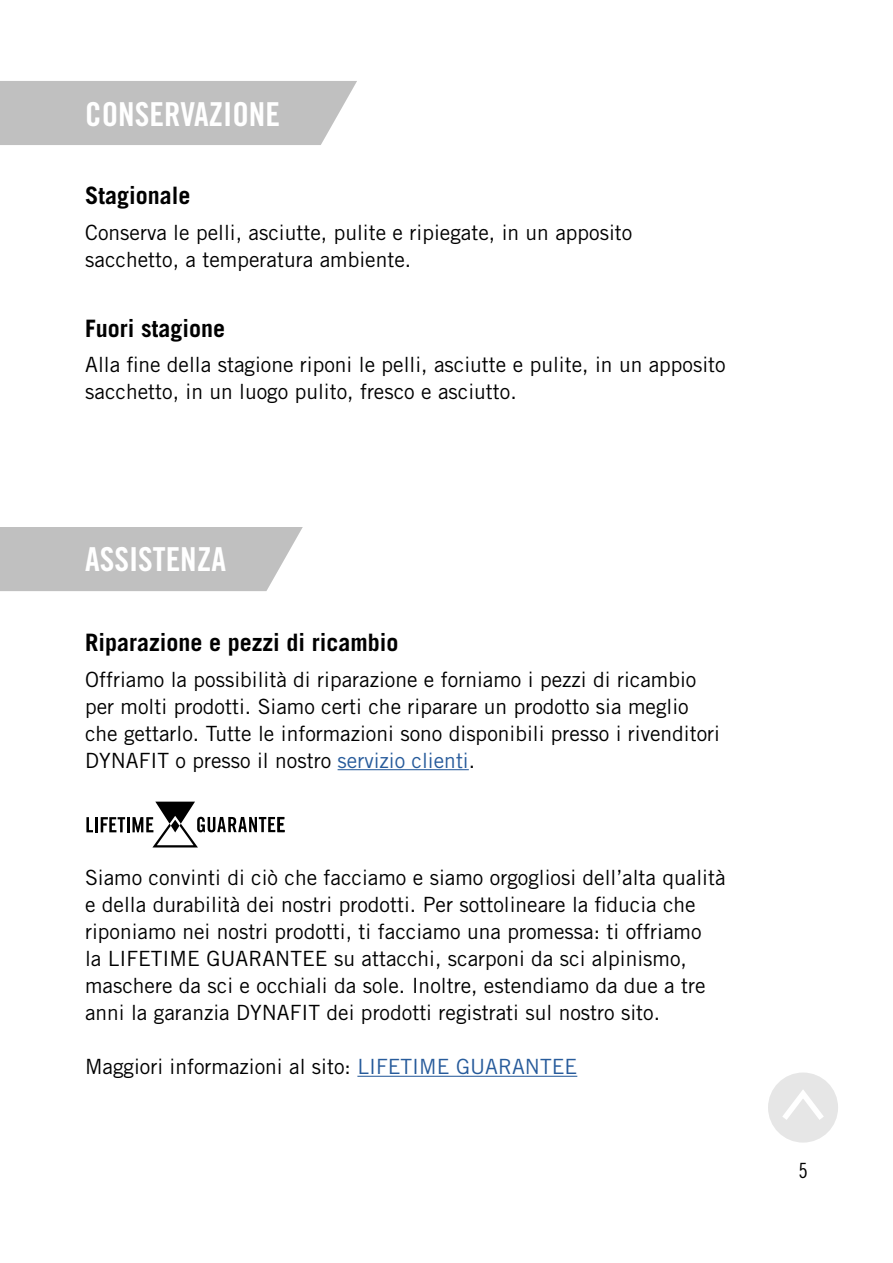
<style>
.page{position:relative;width:893px;height:1263px;background:#fff}
.page>*{position:absolute;margin:0;border:0;box-sizing:border-box;transform-origin:0 0}
.Kapitel{font:33px "Trade Gothic LT Std Bd Cn 20";color:#fff}
.Ü1{font:700 24px "Trade Gothic LT Std";color:#000}
.Copy{font:21px/27px "Trade Gothic LT Std";color:#000}
.t1{font:21px "Trade Gothic LT Std Cn 18";color:#000}
.s1{color:#275b9b}
</style>
<div class="page">
<div style="left:768px;top:1072px;width:70px;height:70px;background:#e6e6e6;border-radius:50%"></div>
<svg style="left:782px;top:1090px;width:42px;height:30px"></svg>
<div style="left:0;top:81px;width:357px;height:64px;background:#c0c0c0"></div>
<div style="left:0;top:527px;width:303px;height:64px;background:#c0c0c0"></div>
<hr style="left:357px;top:1076px;width:220px;height:1px;background:#275b9b">
<svg style="left:86px;top:817px;width:39px;height:15px"></svg>
<hr style="left:127px;top:817px;width:3px;height:15px;background:#000">
<svg style="left:132px;top:802px;width:153px;height:45px"></svg>
<hr style="left:338px;top:769px;width:131px;height:1px;background:#275b9b">
<p class="Kapitel" style="left:85px;top:94px;width:196px">CONSERVAZIONE</p>
<p class="Ü1" style="left:85px;top:181px;width:107px">Stagionale</p>
<p class="Copy" style="left:85px;top:218px;width:549px">Conserva le pelli, asciutte, pulite e ripiegate, in un apposito sacchetto, a temperatura ambiente.</p>
<p class="Ü1" style="left:85px;top:314px;width:141px">Fuori stagione</p>
<p class="Copy" style="left:85px;top:351px;width:642px">Alla fine della stagione riponi le pelli, asciutte e pulite, in un apposito sacchetto, in un luogo pulito, fresco e asciutto.</p>
<p class="Kapitel" style="left:85px;top:539px;width:143px">ASSISTENZA</p>
<p class="Ü1" style="left:85px;top:628px;width:315px">Riparazione e pezzi di ricambio</p>
<p class="Copy" style="left:85px;top:665px;width:636px">Offriamo la possibilità di riparazione e forniamo i pezzi di ricambio per molti prodotti. Siamo certi che riparare un prodotto sia meglio che gettarlo. Tutte le informazioni sono disponibili presso i rivenditori DYNAFIT o presso il nostro <span class="s1">servizio clienti</span>.</p>
<p class="Copy" style="left:85px;top:864px;width:642px">Siamo convinti di ciò che facciamo e siamo orgogliosi dell’alta qualità e della durabilità dei nostri prodotti. Per sottolineare la fiducia che riponiamo nei nostri prodotti, ti facciamo una promessa: ti offriamo<br>la LIFETIME GUARANTEE su attacchi, scarponi da sci alpinismo, maschere da sci e occhiali da sole. Inoltre, estendiamo da due a tre anni la garanzia DYNAFIT dei prodotti registrati sul nostro sito.</p>
<p class="Copy" style="left:85px;top:1053px;width:494px">Maggiori informazioni al sito: <span class="s1">LIFETIME GUARANTEE</span></p>
<p class="t1" style="left:799px;top:1158px;width:11px">5</p>
</div>
